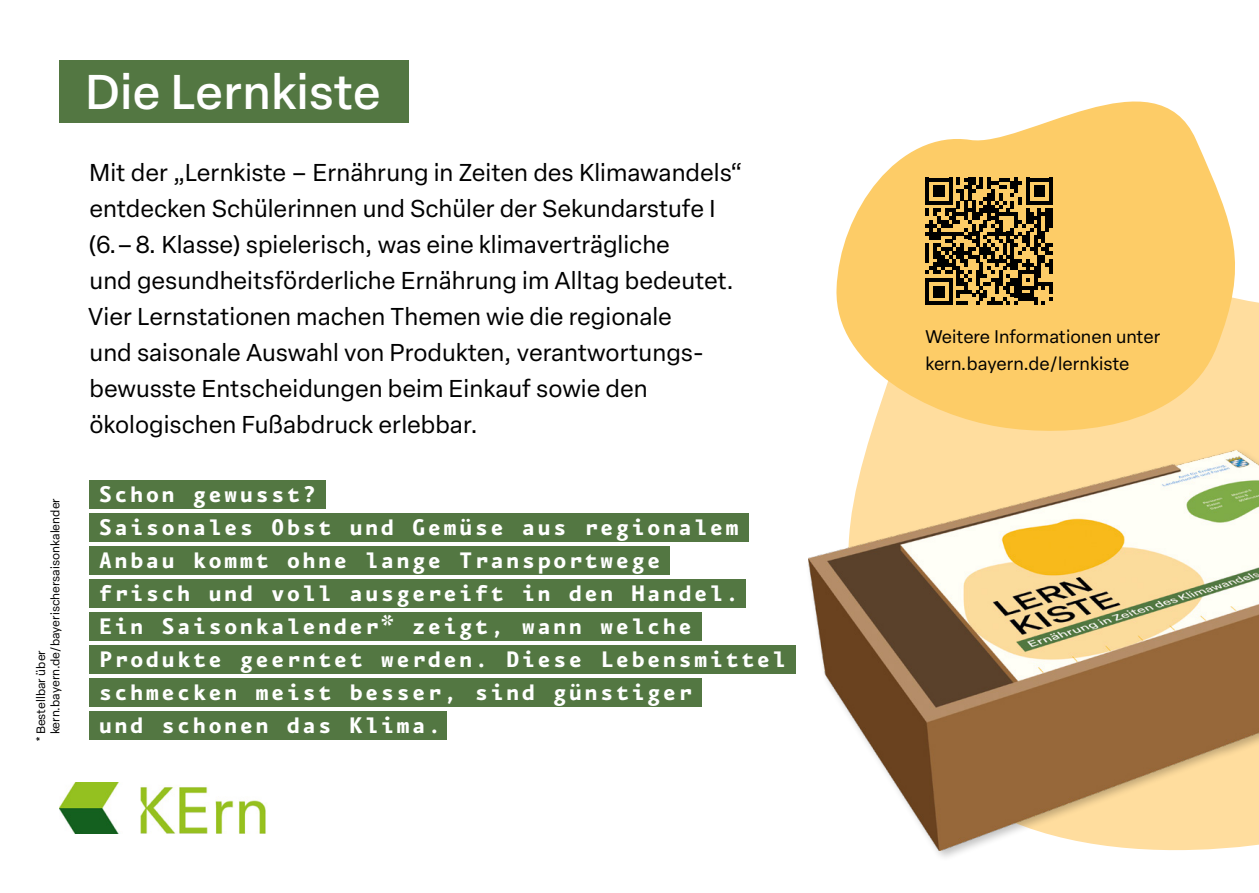
<style>
.page{position:relative;width:1259px;height:893px;background:#fff}
.page>*{position:absolute;margin:0;border:0;box-sizing:border-box;transform-origin:0 0}
.t1{font:500 48px "Elza Text";color:#fff}
.t2{font:700 27px/33px "Eureka Mono Pro";letter-spacing:-.02em;color:#fff}
.t3{font:24px/36px "Elza Text";color:#000}
.t4{font:18px/27px "Elza Text";color:#000}
.t5{font:12px "Elza Text";color:#000}
</style>
<div class="page">
<div style="left:89px;top:481px;width:236px;height:28px;background:#537742"></div>
<div style="left:89px;top:514px;width:659px;height:28px;background:#537742"></div>
<div style="left:89px;top:547px;width:581px;height:28px;background:#537742"></div>
<div style="left:89px;top:580px;width:656px;height:28px;background:#537742"></div>
<div style="left:89px;top:613px;width:612px;height:28px;background:#537742"></div>
<div style="left:89px;top:646px;width:706px;height:28px;background:#537742"></div>
<div style="left:89px;top:679px;width:612px;height:28px;background:#537742"></div>
<div style="left:89px;top:712px;width:357px;height:28px;background:#537742"></div>
<div style="left:60px;top:60px;width:349px;height:62px;background:#537742"></div>
<div style="left:867px;top:301px;width:392px;height:146px;background:#ffdd9e"></div>
<svg style="left:836px;top:101px;width:413px;height:337px;fill:#fdcc67"></svg>
<div style="left:805px;top:447px;width:454px;height:415px;background:#000;opacity:.25"></div>
<img style="left:809px;top:451px;width:450px;height:399px">
<svg style="left:925px;top:178px;width:128px;height:127px;background:#765f30"></svg>
<img style="left:60px;top:782px;width:206px;height:51px">
<p class="t5" style="left:46px;top:734px;width:238px;rotate:-90deg">kern.bayer .n de/bayerischersaisonkalender</p>
<p class="t5" style="left:32px;top:742px;width:93px;rotate:-90deg">*Be ts ellbar über</p>
<h1 class="t1" style="left:85px;top:55px;width:297px">Die Lernkiste</h1>
<p class="t3" style="left:88px;top:154px;width:656px">Mit der „Lernkiste – Ernährung in Zeiten des Klimawandels“ entdecken Schülerinnen und Schüler der Sekundarstufe I (6. – 8. Klasse) spielerisch, was eine klimaverträgliche<br>und gesundheitsförderliche Ernährung im Alltag bedeutet.<br>Vier Lernstationen machen Themen wie die regionale<br>und saisonale Auswahl von Produkten, verantwortungs&shy;bewusste Entscheidungen beim Einkauf sowie den ökologischen Fußabdruck erlebbar.</p>
<p class="t2" style="left:97px;top:476px;width:691px">Schon gewusst?<br>Saisonales Obst und Gemüse aus regionalem Anbau kommt ohne lange Transportwege<br>frisch und voll ausgereift in den Handel.<br>Ein Saisonkalender* zeigt, wann welche Produkte geerntet werden. Diese Lebensmittel schmecken meist besser, sind günstiger<br>und schonen das Klima.</p>
<p class="t4" style="left:925px;top:322px;width:236px">Weitere Informationen unter kern.bayern.de/lernkiste</p>
</div>
